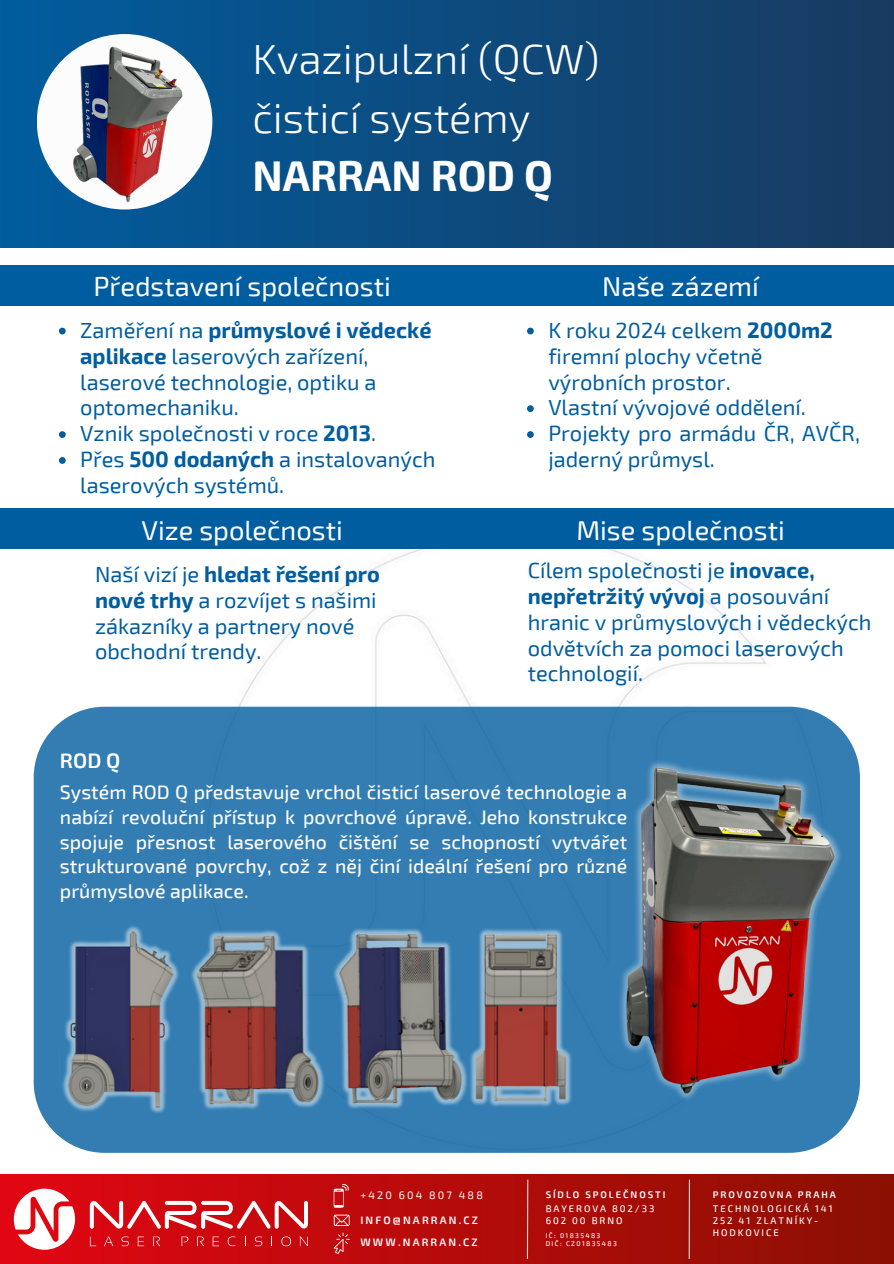
<style>
.page{position:relative;width:894px;height:1264px;background:#fff}
.page>*{position:absolute;margin:0;border:0;box-sizing:border-box;transform-origin:0 0}
.t1{font:300 42px/58.5px "Exo 2";color:#fff}
.t2{font:27.3px "Exo 2";color:#fff}
.t3{font:21.75px/25.8px "Exo 2";color:#005d9f}
.t4{font:600 21px "Exo 2";color:#fff}
.t5{font:500 19.5px/24.8px "Exo 2";color:#fcfcfc;text-align:justify}
.t6{font:600 10.8px "Exo 2";letter-spacing:.2em;color:#fff}
.t7{font:10.8px "Exo 2";letter-spacing:.2em;color:#fff}
.t8{font:500 9.6px/12px "Exo 2";letter-spacing:.2em;color:#fff}
.t9{font:600 9.6px "Exo 2";letter-spacing:.2em;color:#fff}
.t10{font:500 6.9px "Exo 2";letter-spacing:.2em;color:#fff}
.s1{font-weight:700}
</style>
<div class="page">
<div style="left:0;top:1174px;width:893px;height:89px;background:linear-gradient(to right,#e20714,#8b1002)"></div>
<hr style="left:526px;top:1179px;width:2px;height:79px;background:#d9d9d9">
<hr style="left:688px;top:1179px;width:1px;height:79px;background:#d9d9d9">
<svg style="left:14px;top:1188px;width:61px;height:61px"></svg>
<svg style="left:90px;top:1236px;width:6px;height:10px"></svg>
<svg style="left:104px;top:1236px;width:9px;height:10px"></svg>
<svg style="left:121px;top:1236px;width:8px;height:10px"></svg>
<svg style="left:138px;top:1236px;width:6px;height:10px"></svg>
<svg style="left:153px;top:1236px;width:7px;height:10px"></svg>
<svg style="left:181px;top:1236px;width:7px;height:10px"></svg>
<svg style="left:197px;top:1236px;width:7px;height:10px"></svg>
<svg style="left:212px;top:1236px;width:7px;height:10px"></svg>
<svg style="left:228px;top:1236px;width:7px;height:10px"></svg>
<svg style="left:255px;top:1236px;width:7px;height:10px"></svg>
<svg style="left:281px;top:1236px;width:10px;height:10px"></svg>
<svg style="left:300px;top:1236px;width:8px;height:10px"></svg>
<svg style="left:90px;top:1200px;width:218px;height:28px"></svg>
<svg style="left:334px;top:1214px;width:15px;height:11px"></svg>
<svg style="left:334px;top:1232px;width:15px;height:21px"></svg>
<svg style="left:333px;top:1183px;width:16px;height:24px"></svg>
<div style="left:0;top:265px;width:893px;height:40px;background:#005d9f"></div>
<div style="left:0;top:508px;width:893px;height:41px;background:#005d9f"></div>
<div style="left:0;top:0;width:893px;height:247px;background:linear-gradient(to right,#015d9e,#193a60)"></div>
<div style="left:37px;top:34px;width:175px;height:175px;background:#fcfcfc;border-radius:50%"></div>
<div style="left:34px;top:706px;width:497px;height:446px;background:#337db2"></div>
<img style="left:49px;top:34px;width:143px;height:190px">
<img style="left:531px;top:685px;width:329px;height:468px">
<img style="left:60px;top:915px;width:567px;height:211px">
<svg style="left:59px;top:327px;width:7px;height:7px"></svg>
<svg style="left:59px;top:431px;width:7px;height:7px"></svg>
<svg style="left:59px;top:457px;width:7px;height:7px"></svg>
<svg style="left:527px;top:327px;width:6px;height:7px"></svg>
<svg style="left:527px;top:405px;width:6px;height:7px"></svg>
<svg style="left:527px;top:431px;width:6px;height:7px"></svg>
<h6 class="t1" style="left:252px;top:28px;width:348px">Kvazipulzní (QCW) čisticí systémy<br><span class="s1">NARRAN ROD Q</span></h6>
<p class="t2" style="left:93px;top:268px;width:299px">Představení společnosti</p>
<p class="t2" style="left:602px;top:268px;width:158px">Naše zázemí</p>
<p class="t3" style="left:80px;top:316px;width:352px">Zaměření na <span class="s1">průmyslové i vědecké aplikace</span> laserových zařízení, laserové technologie, optiku a optomechaniku.</p>
<p class="t3" style="left:80px;top:420px;width:297px">Vznik společnosti v roce <span class="s1">2013</span>.</p>
<h3 class="t3" style="left:80px;top:445px;width:356px">Přes <span class="s1">500 dodaných</span> a instalovaných laserových systémů.</h3>
<h5 class="t3" style="left:548px;top:316px;width:286px">K roku 2024 celkem <span class="s1">2000m2 </span>firemní plochy včetně výrobních prostor.</h5>
<p class="t3" style="left:548px;top:394px;width:259px">Vlastní vývojové oddělení.</p>
<p class="t3" style="left:548px;top:420px;width:313px">Projekty pro armádu ČR, AVČR, jaderný průmysl.</p>
<p class="t2" style="left:141px;top:512px;width:203px">Vize společnosti</p>
<h6 class="t2" style="left:576px;top:512px;width:210px">Mise společnosti</h6>
<p class="t3" style="left:95px;top:560px;width:286px">Naší vizí je <span class="s1">hledat řešení pro nové trhy</span> a rozvíjet s našimi zákazníky a partnery nové obchodní trendy.</p>
<p class="t3" style="left:527px;top:556px;width:345px">Cílem společnosti je <span class="s1">inovace, nepřetržitý vývoj</span> a posouvání hranic v průmyslových i vědeckých odvětvích za pomoci laserových technologií.</p>
<p class="t4" style="left:60px;top:747px;width:62px">ROD Q</p>
<p class="t5" style="left:60px;top:778px;width:568px">Systém ROD Q představuje vrchol čisticí laserové technologie a nabízí revoluční přístup k povrchové úpravě. Jeho konstrukce spojuje přesnost laserového čištění se schopností vytvářet strukturované povrchy, což z něj činí ideální řešení pro různé průmyslové aplikace.</p>
<p class="t7" style="left:360px;top:1187px;width:124px">+420 604 807 488</p>
<h1 class="t6" style="left:360px;top:1235px;width:119px">WWW.NARRAN.CZ</h1>
<p class="t6" style="left:360px;top:1213px;width:119px">INFO@NARRAN.CZ</p>
<p class="t9" style="left:545px;top:1187px;width:121px">SÍDLO SPOLEČNOSTI</p>
<p class="t8" style="left:545px;top:1202px;width:110px">BAYEROVA 802/33</p>
<p class="t8" style="left:545px;top:1214px;width:78px">602 00 BRNO</p>
<p class="t10" style="left:545px;top:1230px;width:56px">IČ: 01835483</p>
<p class="t10" style="left:545px;top:1239px;width:73px">DIČ: CZ01835483</p>
<h2 class="t9" style="left:712px;top:1187px;width:124px">PROVOZOVNA PRAHA</h2>
<h2 class="t8" style="left:712px;top:1202px;width:121px">TECHNOLOGICKÁ 141</h2>
<p class="t8" style="left:712px;top:1214px;width:107px">252 41 ZLATNÍKY-<br>HODKOVICE</p>
</div>
